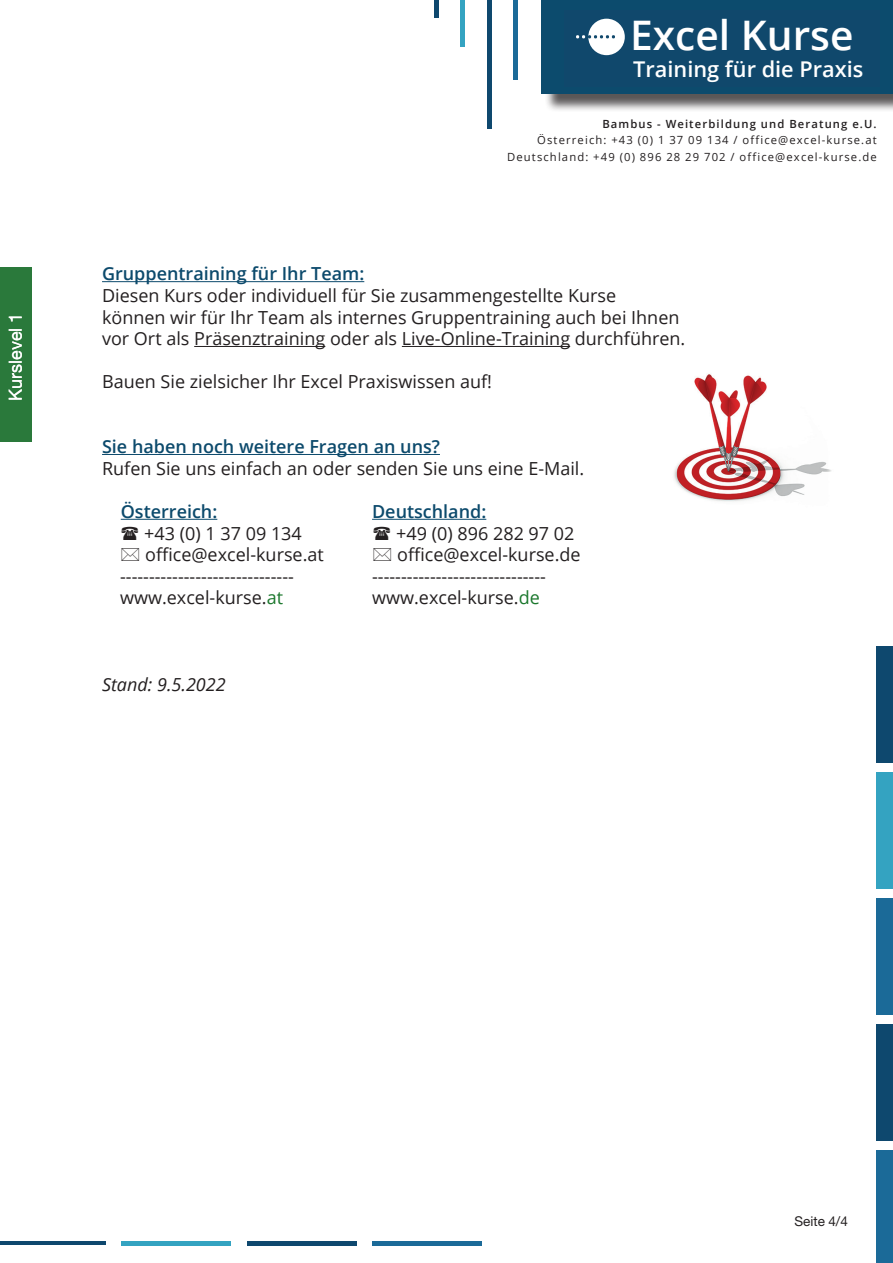
<style>
.page{position:relative;width:893px;height:1263px;background:#fff}
.page>*{position:absolute;margin:0;border:0;box-sizing:border-box;transform-origin:0 0}
.t1{font:600 40.8px "Open Sans";color:#fff}
.t2{font:600 21.75px "Open Sans";color:#fff}
.t3{font:18px/21.6px "Open Sans";color:#231f20}
.t4{font:600 18px "Open Sans";color:#0c4a6c}
.t5{font:italic 18px "Open Sans";color:#231f20}
.t6{font:18px "Helvetica Neue LT Std";color:#fff}
.t7{font:13.5px "Helvetica Neue LT Std";color:#231f20}
.t8{font:11.25px/16.5px "Open Sans";letter-spacing:.1em;color:#231f20;text-align:right}
.t9{font:600 11.25px "Open Sans";letter-spacing:.1em;color:#231f20}
.s1{color:#1a772c}
</style>
<div class="page">
<div style="left:877px;top:772px;width:16px;height:117px;background:#34a3c1"></div>
<div style="left:877px;top:646px;width:16px;height:117px;background:#0e486e"></div>
<div style="left:877px;top:898px;width:16px;height:117px;background:#1b6a98"></div>
<div style="left:877px;top:1024px;width:16px;height:117px;background:#0e486e"></div>
<hr style="left:0;top:1241px;width:105px;height:4px;background:#0e486e">
<hr style="left:122px;top:1241px;width:109px;height:4px;background:#34a3c1">
<hr style="left:247px;top:1241px;width:109px;height:4px;background:#0e486e">
<hr style="left:372px;top:1241px;width:110px;height:4px;background:#1b6a98">
<div style="left:877px;top:1150px;width:16px;height:113px;background:#1b6a98"></div>
<div style="left:434px;top:0;width:5px;height:17px;background:#0e486e"></div>
<hr style="left:461px;top:0;width:4px;height:47px;background:#34a3c1">
<hr style="left:487px;top:0;width:4px;height:129px;background:#0e486e">
<hr style="left:513px;top:0;width:4px;height:79px;background:#1b6a98">
<div style="left:544px;top:0;width:349px;height:113px;background:#231f20;opacity:.75"></div>
<div style="left:542px;top:0;width:351px;height:94px;background:#0c4b6d"></div>
<div style="left:564px;top:10px;width:316px;height:77px;background:#10486c"></div>
<div style="left:588px;top:19px;width:37px;height:36px;background:#fff;border-radius:50%"></div>
<svg style="left:576px;top:35px;width:39px;height:3px"></svg>
<div style="left:0;top:266px;width:31px;height:175px;background:#2a793b"></div>
<hr style="left:102px;top:281px;width:262px;height:1px;background:#0c4a6c">
<hr style="left:194px;top:346px;width:131px;height:1px;background:#231f20">
<hr style="left:402px;top:346px;width:168px;height:1px;background:#231f20">
<hr style="left:102px;top:454px;width:338px;height:1px;background:#0c4a6c">
<hr style="left:121px;top:519px;width:96px;height:1px;background:#0c4a6c">
<hr style="left:372px;top:519px;width:114px;height:1px;background:#0c4a6c">
<img style="left:674px;top:374px;width:158px;height:128px">
<p class="t6" style="left:5px;top:401px;width:89px;rotate:-90deg">Kurslevel 1</p>
<h1 class="t1" style="left:630px;top:7px;width:225px">Excel Kurse</h1>
<p class="t2" style="left:633px;top:54px;width:232px">Training für die Praxis</p>
<p class="t9" style="left:602px;top:116px;width:276px">Bambus - Weiterbildung und Beratung e.U.</p>
<p class="t8" style="left:507px;top:132px;width:371px">Österreich: +43 (0) 1 37 09 134 / office@excel-kurse.at<br>Deutschland: +49 (0) 896 28 29 702 / office@excel-kurse.de</p>
<p class="t4" style="left:102px;top:261px;width:264px">Gruppentraining für Ihr Team:</p>
<p class="t3" style="left:102px;top:284px;width:585px">Diesen Kurs oder individuell für Sie zusammengestellte Kurse<br>können wir für Ihr Team als internes Gruppentraining auch bei Ihnen vor Ort als Präsenztraining oder als Live-Online-Training durchführen.</p>
<p class="t3" style="left:102px;top:370px;width:392px">Bauen Sie zielsicher Ihr Excel Praxiswissen auf!</p>
<p class="t4" style="left:102px;top:434px;width:339px">Sie haben noch weitere Fragen an uns?</p>
<p class="t3" style="left:102px;top:457px;width:484px">Rufen Sie uns einfach an oder senden Sie uns eine E-Mail.</p>
<p class="t4" style="left:121px;top:499px;width:98px">Österreich:</p>
<p class="t4" style="left:372px;top:499px;width:116px">Deutschland:</p>
<p class="t3" style="left:144px;top:522px;width:159px">+43 (0) 1 37 09 134</p>
<p class="t3" style="left:396px;top:522px;width:180px">+49 (0) 896 282 97 02</p>
<p class="t3" style="left:145px;top:543px;width:180px">office@excel-kurse.at</p>
<p class="t3" style="left:397px;top:543px;width:185px">office@excel-kurse.de</p>
<p class="t3" style="left:120px;top:565px;width:175px">------------------------------</p>
<p class="t3" style="left:372px;top:565px;width:175px">------------------------------</p>
<p class="t3" style="left:120px;top:586px;width:165px">www.excel-kurse.<span class="s1">at</span></p>
<p class="t3" style="left:372px;top:586px;width:169px">www.excel-kurse.<span class="s1">de</span></p>
<p class="t5" style="left:102px;top:672px;width:125px">Stand: 9.5.2022</p>
<p class="t7" style="left:794px;top:1213px;width:55px">Seite 4/4</p>
</div>
